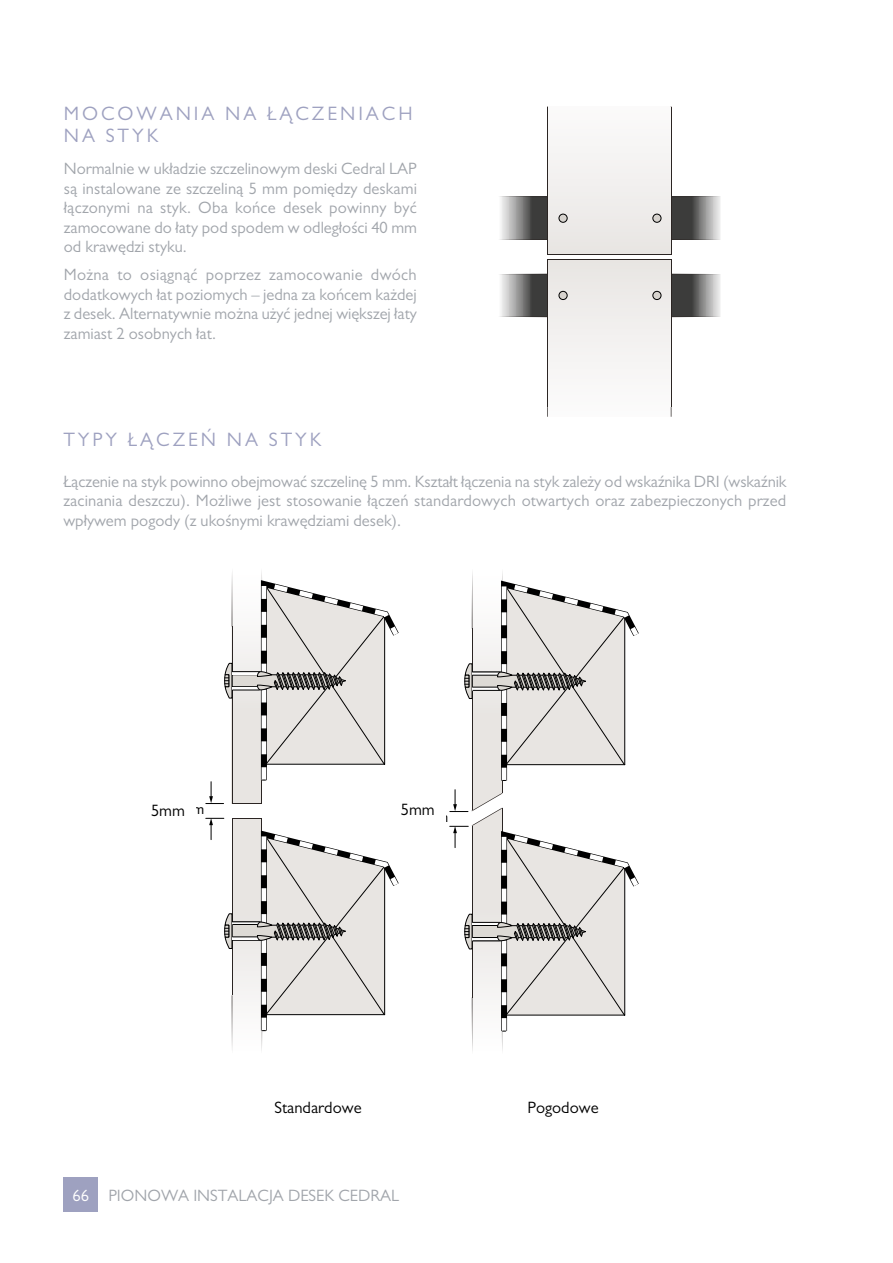
<style>
.page{position:relative;width:893px;height:1263px;background:#fff}
.page>*{position:absolute;margin:0;border:0;box-sizing:border-box;transform-origin:0 0}
.t1{font:19.5px/22.5px "Gill Sans MT Pro";letter-spacing:.15em;color:#9ea1c0}
.t2{font:16.5px/19.5px "Gill Sans MT Pro";color:#a1a5ab;text-align:justify}
.t3{font:16.5px "Gill Sans MT Pro";color:#000}
.t4{font:12.9px "Helvetica Neue LT Pro";color:#000}
.s1{color:#fff}
</style>
<div class="page">
<div style="left:64px;top:1178px;width:34px;height:34px;background:#9ea1c0"></div>
<svg style="left:501px;top:197px;width:219px;height:42px;background:#787878"></svg>
<svg style="left:500px;top:196px;width:47px;height:1px"></svg>
<svg style="left:672px;top:196px;width:48px;height:1px"></svg>
<svg style="left:500px;top:239px;width:47px;height:1px"></svg>
<svg style="left:672px;top:239px;width:48px;height:1px"></svg>
<div style="left:547px;top:107px;width:124px;height:147px;background:#f2f0ef"></div>
<hr style="left:547px;top:107px;width:1px;height:36px;background:#2b2523">
<hr style="left:547px;top:143px;width:1px;height:37px;background:#2b2523">
<hr style="left:547px;top:180px;width:1px;height:37px;background:#2b2523">
<hr style="left:547px;top:217px;width:1px;height:37px;background:#2b2523">
<hr style="left:548px;top:254px;width:41px;height:1px;background:#2b2523">
<hr style="left:589px;top:254px;width:41px;height:1px;background:#2b2523">
<hr style="left:630px;top:254px;width:41px;height:1px;background:#2b2523">
<hr style="left:671px;top:217px;width:1px;height:37px;background:#2b2523">
<hr style="left:671px;top:180px;width:1px;height:37px;background:#2b2523">
<hr style="left:671px;top:143px;width:1px;height:37px;background:#2b2523">
<hr style="left:671px;top:107px;width:1px;height:36px;background:#2b2523">
<div style="left:559px;top:214px;width:8px;height:8px;background:#d7d3ce;border-radius:50%"></div>
<div style="left:559px;top:214px;width:8px;height:9px;border:1px solid #000;border-radius:50%"></div>
<div style="left:653px;top:214px;width:8px;height:8px;background:#d7d3ce;border-radius:50%"></div>
<div style="left:653px;top:214px;width:8px;height:9px;border:1px solid #000;border-radius:50%"></div>
<svg style="left:501px;top:275px;width:219px;height:41px;background:#787878"></svg>
<svg style="left:500px;top:316px;width:47px;height:1px"></svg>
<svg style="left:672px;top:316px;width:48px;height:1px"></svg>
<svg style="left:500px;top:274px;width:47px;height:1px"></svg>
<svg style="left:672px;top:274px;width:48px;height:1px"></svg>
<div style="left:547px;top:260px;width:124px;height:157px;background:#f3f1f0"></div>
<hr style="left:547px;top:370px;width:1px;height:37px;background:#2b2523">
<hr style="left:547px;top:333px;width:1px;height:37px;background:#2b2523">
<hr style="left:547px;top:297px;width:1px;height:36px;background:#2b2523">
<hr style="left:547px;top:260px;width:1px;height:37px;background:#2b2523">
<hr style="left:548px;top:259px;width:41px;height:1px;background:#2b2523">
<hr style="left:589px;top:259px;width:41px;height:1px;background:#2b2523">
<hr style="left:630px;top:259px;width:41px;height:1px;background:#2b2523">
<hr style="left:671px;top:260px;width:1px;height:37px;background:#2b2523">
<hr style="left:671px;top:297px;width:1px;height:36px;background:#2b2523">
<hr style="left:671px;top:333px;width:1px;height:37px;background:#2b2523">
<hr style="left:671px;top:370px;width:1px;height:37px;background:#2b2523">
<div style="left:559px;top:291px;width:8px;height:9px;background:#d7d3ce;border-radius:50%"></div>
<div style="left:559px;top:291px;width:8px;height:9px;border:1px solid #000;border-radius:50%"></div>
<div style="left:653px;top:291px;width:8px;height:9px;background:#d7d3ce;border-radius:50%"></div>
<div style="left:653px;top:291px;width:8px;height:9px;border:1px solid #000;border-radius:50%"></div>
<svg style="left:206px;top:571px;width:193px;height:233px"></svg>
<svg style="left:206px;top:818px;width:193px;height:233px"></svg>
<svg style="left:450px;top:572px;width:189px;height:479px"></svg>
<div style="left:390px;top:792px;width:55px;height:34px;background:#fff"></div>
<p class="t1" style="left:64px;top:102px;width:350px">MOCOWANIA NA ŁĄCZENIACH<br>NA STYK</p>
<p class="t2" style="left:64px;top:159px;width:355px">Normalnie w układzie szczelinowym deski Cedral LAP są instalowane ze szczeliną 5 mm pomiędzy deskami łączonymi na styk. Oba końce desek powinny być zamocowane do łaty pod spodem w odległości 40 mm od krawędzi styku.</p>
<p class="t2" style="left:64px;top:265px;width:355px">Można to osiągnąć poprzez zamocowanie dwóch dodatkowych łat poziomych – jedna za końcem każdej z desek. Alternatywnie można użyć jednej większej łaty zamiast 2 osobnych łat.</p>
<p class="t1" style="left:63px;top:428px;width:260px">TYPY ŁĄCZEŃ NA STYK</p>
<p class="t2" style="left:63px;top:471px;width:725px">Łączenie na styk powinno obejmować szczelinę 5 mm. Kształt łączenia na styk zależy od wskaźnika DRI (wskaźnik zacinania deszczu). Możliwe jest stosowanie łączeń standardowych otwartych oraz zabezpieczonych przed wpływem pogody (z ukośnymi krawędziami desek).</p>
<p class="t3" style="left:151px;top:800px;width:35px">5mm</p>
<p class="t3" style="left:401px;top:800px;width:35px">5mm</p>
<p class="t4" style="left:171px;top:802px;width:34px">5 mm</p>
<p class="t4" style="left:415px;top:810px;width:34px">5 mm</p>
<p class="t3" style="left:274px;top:1098px;width:89px">Standardowe</p>
<p class="t3" style="left:527px;top:1098px;width:73px">Pogodowe</p>
<p class="t2" style="left:73px;top:1185px;width:328px"><span class="s1">66</span> PIONOWA INSTALACJA DESEK CEDRAL</p>
</div>
